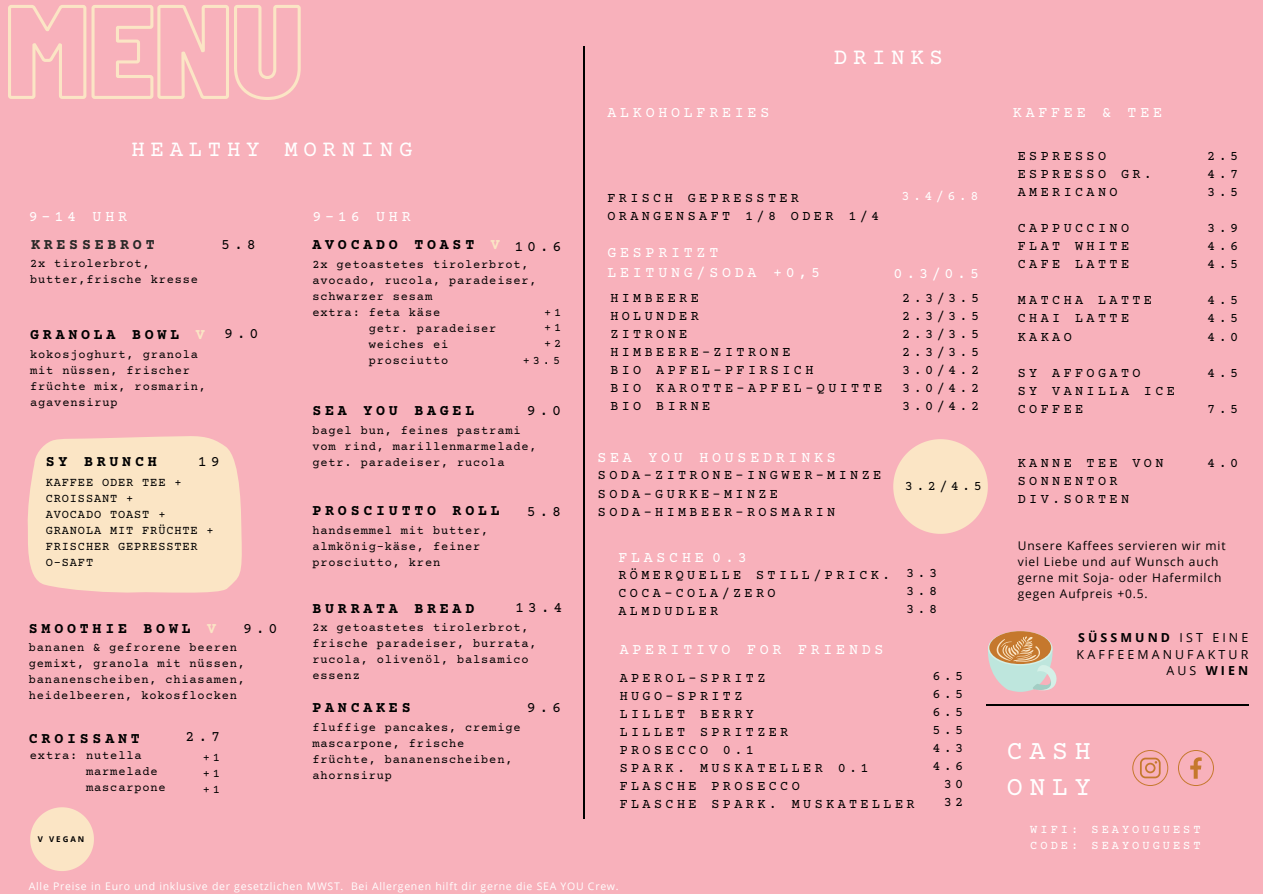
<style>
.page{position:relative;width:1263px;height:894px;background:#fff}
.page>*{position:absolute;margin:0;border:0;box-sizing:border-box;transform-origin:0 0}
.t1{font:26.7px/36px "Courier Prime";letter-spacing:.25em;color:#fff}
.t2{font:22.5px "Courier Prime";letter-spacing:.25em;color:#fff}
.t3{font:15px/20px "Courier Prime";letter-spacing:.25em;color:#fff}
.t4{font:700 15px "Courier Prime";letter-spacing:.25em;color:#000}
.t5{font:15px "Courier Prime";color:#000}
.t6{font:700 15px "Courier Prime";letter-spacing:.25em;color:#292827}
.t7{font:13.5px/18px "Courier Prime";letter-spacing:.25em;color:#000}
.t8{font:13.5px "Courier Prime";color:#fff}
.t9{font:12.45px/16.5px "Open Sans";letter-spacing:.25em;color:#000;text-align:right}
.t10{font:12px/16px "Courier Prime";letter-spacing:.07em;color:#000}
.t11{font:12px/16px "Open Sans";letter-spacing:.07em;color:#000}
.t12{font:12px "Courier Prime";letter-spacing:.25em;color:#fff}
.t13{font:11.85px "Courier Prime";color:#000}
.t14{font:10.5px "Open Sans";letter-spacing:.07em;color:#fff}
.t15{font:700 7.95px "Open Sans";letter-spacing:.25em;color:#000}
.s1{color:#fbe5c5}
.s2{font-weight:700}
</style>
<div class="page">
<div style="left:0;top:0;width:1263px;height:893px;background:#f8b1bb"></div>
<hr style="left:584px;top:46px;width:1px;height:772px;background:#000">
<hr style="left:986px;top:704px;width:262px;height:1px;background:#000">
<svg style="left:1132px;top:750px;width:36px;height:35px"></svg>
<svg style="left:1178px;top:750px;width:36px;height:35px"></svg>
<div style="left:989px;top:631px;width:62px;height:32px;background:#c5782d;border-radius:50%"></div>
<svg style="left:988px;top:635px;width:68px;height:56px"></svg>
<svg style="left:893px;top:439px;width:95px;height:94px"></svg>
<svg style="left:30px;top:807px;width:64px;height:63px"></svg>
<svg style="left:27px;top:436px;width:215px;height:157px;background:#fae1c4"></svg>
<svg style="left:8px;top:5px;width:293px;height:95px"></svg>
<h1 class="t2" style="left:131px;top:138px;width:282px">HEALTHY MORNING</h1>
<p class="t3" style="left:29px;top:207px;width:100px">9-14 UHR</p>
<p class="t3" style="left:312px;top:207px;width:100px">9-16 UHR</p>
<p class="t6" style="left:31px;top:237px;width:125px">KRESSEBROT</p>
<p class="t5" style="left:221px;top:237px;width:36px">5.8</p>
<p class="t10" style="left:30px;top:256px;width:169px">2x tirolerbrot, butter,frische kresse</p>
<h6 class="t4" style="left:30px;top:327px;width:176px">GRANOLA BOWL <span class="s1">V</span></h6>
<h6 class="t10" style="left:30px;top:347px;width:177px">kokosjoghurt, granola mit nüssen, frischer früchte mix, rosmarin, agavensirup</h6>
<h6 class="t5" style="left:224px;top:326px;width:36px">9.0</h6>
<h5 class="t4" style="left:46px;top:454px;width:112px">SY BRUNCH</h5>
<h4 class="t10" style="left:46px;top:475px;width:137px">KAFFEE ODER TEE +</h4>
<p class="t10" style="left:46px;top:491px;width:89px">CROISSANT +</p>
<h5 class="t10" style="left:46px;top:507px;width:121px">AVOCADO TOAST +</h5>
<h4 class="t10" style="left:46px;top:523px;width:169px">GRANOLA MIT FRÜCHTE +</h4>
<h2 class="t10" style="left:46px;top:539px;width:153px">FRISCHER GEPRESSTER</h2>
<p class="t10" style="left:46px;top:555px;width:49px">O-SAFT</p>
<p class="t5" style="left:198px;top:454px;width:23px">1 9</p>
<h6 class="t4" style="left:29px;top:620px;width:189px">SMOOTHIE BOWL <span class="s1">V</span></h6>
<h6 class="t10" style="left:29px;top:640px;width:218px">bananen &amp; gefrorene beeren gemixt, granola mit nüssen, bananenscheiben, chiasamen, heidelbeeren, kokosflocken</h6>
<h6 class="t5" style="left:243px;top:620px;width:36px">9.0</h6>
<p class="t4" style="left:29px;top:731px;width:112px">CROISSANT</p>
<h6 class="t10" style="left:30px;top:747px;width:113px">extra: nutella</h6>
<h6 class="t10" style="left:86px;top:763px;width:73px">marmelade</h6>
<h5 class="t10" style="left:86px;top:779px;width:81px">mascarpone</h5>
<h6 class="t5" style="left:186px;top:729px;width:36px">2.7</h6>
<p class="t10" style="left:203px;top:749px;width:19px">+ 1</p>
<h5 class="t10" style="left:203px;top:765px;width:19px">+ 1</h5>
<p class="t10" style="left:203px;top:781px;width:19px">+ 1</p>
<h3 class="t4" style="left:312px;top:237px;width:189px">AVOCADO TOAST <span class="s1">V</span></h3>
<h5 class="t10" style="left:312px;top:257px;width:226px">2x getoastetes tirolerbrot, avocado, rucola, paradeiser, schwarzer sesam</h5>
<h5 class="t10" style="left:312px;top:305px;width:129px">extra: feta käse</h5>
<h3 class="t10" style="left:369px;top:321px;width:129px">getr. paradeiser</h3>
<h6 class="t10" style="left:369px;top:337px;width:81px">weiches ei</h6>
<h6 class="t10" style="left:369px;top:353px;width:81px">prosciutto</h6>
<h6 class="t5" style="left:514px;top:239px;width:49px">10.6</h6>
<h5 class="t13" style="left:544px;top:306px;width:19px">+ 1</h5>
<h4 class="t13" style="left:544px;top:322px;width:19px">+ 1</h4>
<h5 class="t13" style="left:544px;top:337px;width:19px">+ 2</h5>
<h4 class="t13" style="left:523px;top:355px;width:39px">+3.5</h4>
<p class="t4" style="left:312px;top:403px;width:163px">SEA YOU BAGEL</p>
<p class="t10" style="left:312px;top:423px;width:226px">bagel bun, feines pastrami vom rind, marillenmarmelade,</p>
<h5 class="t10" style="left:312px;top:455px;width:194px">getr. paradeiser, rucola</h5>
<h5 class="t5" style="left:527px;top:403px;width:36px">9.0</h5>
<p class="t4" style="left:312px;top:503px;width:189px">PROSCIUTTO ROLL</p>
<p class="t10" style="left:312px;top:523px;width:177px">handsemmel mit butter,</p>
<p class="t10" style="left:312px;top:539px;width:169px">almkönig-käse, feiner prosciutto, kren</p>
<p class="t5" style="left:527px;top:503px;width:36px">5.8</p>
<p class="t5" style="left:515px;top:600px;width:49px">13.4</p>
<p class="t4" style="left:312px;top:600px;width:163px">BURRATA BREAD</p>
<p class="t10" style="left:312px;top:620px;width:218px">2x getoastetes tirolerbrot,</p>
<p class="t10" style="left:312px;top:636px;width:226px">frische paradeiser, burrata, rucola, olivenöl, balsamico essenz</p>
<h6 class="t4" style="left:312px;top:700px;width:100px">PANCAKES</h6>
<h5 class="t10" style="left:312px;top:720px;width:210px">fluffige pancakes, cremige mascarpone, frische früchte, bananenscheiben, ahornsirup</h5>
<h5 class="t5" style="left:527px;top:699px;width:36px">9.6</h5>
<h5 class="t3" style="left:607px;top:104px;width:163px">ALKOHOLFREIES</h5>
<h5 class="t2" style="left:834px;top:47px;width:110px">DRINKS</h5>
<h6 class="t7" style="left:607px;top:189px;width:273px">FRISCH GEPRESSTER<br>ORANGENSAFT 1/8 ODER 1/4</h6>
<h6 class="t8" style="left:901px;top:189px;width:78px">3.4/6.8</h6>
<p class="t3" style="left:607px;top:244px;width:214px">GESPRITZT<br>LEITUNG/SODA +0,5</p>
<p class="t7" style="left:610px;top:290px;width:273px">HIMBEERE<br>HOLUNDER<br>ZITRONE<br>HIMBEERE-ZITRONE<br>BIO APFEL-PFIRSICH<br>BIO KAROTTE-APFEL-QUITTE<br>BIO BIRNE</p>
<p class="t7" style="left:902px;top:290px;width:78px;text-align:justify">2.3/3.5<br>2.3/3.5<br>2.3/3.5<br>2.3/3.5<br>3.0/4.2<br>3.0/4.2<br>3.0/4.2</p>
<h4 class="t3" style="left:894px;top:264px;width:87px">0.3/0.5</h4>
<p class="t3" style="left:597px;top:448px;width:240px">SEA YOU HOUSEDRINKS</p>
<p class="t7" style="left:598px;top:467px;width:285px">SODA-ZITRONE-INGWER-MINZE<br>SODA-GURKE-MINZE<br>SODA-HIMBEER-ROSMARIN</p>
<h6 class="t7" style="left:905px;top:477px;width:78px">3.2/4.5</h6>
<p class="t3" style="left:618px;top:548px;width:87px">FLASCHE</p>
<h6 class="t3" style="left:712px;top:548px;width:36px">0.3</h6>
<p class="t7" style="left:618px;top:567px;width:273px">RÖMERQUELLE STILL/PRICK.<br>COCA-COLA/ZERO<br>ALMDUDLER</p>
<p class="t3" style="left:620px;top:640px;width:265px">APERITIVO FOR FRIENDS</p>
<p class="t7" style="left:906px;top:565px;width:33px;text-align:justify">3.3<br>3.8<br>3.8</p>
<h4 class="t7" style="left:620px;top:670px;width:296px">APEROL-SPRITZ<br>HUGO-SPRITZ<br>LILLET BERRY<br>LILLET SPRITZER<br>PROSECCO 0.1<br>SPARK. MUSKATELLER 0.1<br>FLASCHE PROSECCO<br>FLASCHE SPARK. MUSKATELLER</h4>
<h5 class="t7" style="left:932px;top:668px;width:33px;text-align:right">6.5<br>6.5<br>6.5<br>5.5<br>4.3<br>4.6<br>3 0<br>3 2</h5>
<h5 class="t15" style="left:38px;top:833px;width:48px">V VEGAN</h5>
<h4 class="t14" style="left:29px;top:878px;width:591px">Alle Preise in Euro und inklusive der gesetzlichen MWST. Bei Allergenen hilft dir gerne die SEA YOU Crew.</h4>
<p class="t3" style="left:1013px;top:104px;width:151px">KAFFEE &amp; TEE</p>
<p class="t7" style="left:1018px;top:148px;width:136px">ESPRESSO<br>ESPRESSO GR.<br>AMERICANO</p>
<p class="t7" style="left:1018px;top:220px;width:113px;text-align:justify">CAPPUCCINO FLAT WHITE CAFE LATTE</p>
<h5 class="t7" style="left:1018px;top:292px;width:136px">MATCHA LATTE<br>CHAI LATTE<br>KAKAO</h5>
<h6 class="t7" style="left:1018px;top:364px;width:159px">SY AFFOGATO<br>SY VANILLA ICE<br>COFFEE</h6>
<h6 class="t7" style="left:1018px;top:454px;width:147px">KANNE TEE VON<br>SONNENTOR<br>DIV.SORTEN</h6>
<p class="t7" style="left:1207px;top:148px;width:33px;text-align:justify">2.5<br>4.7<br>3.5</p>
<p class="t7" style="left:1207px;top:220px;width:33px;text-align:justify">3.9<br>4.6<br>4.5</p>
<h5 class="t7" style="left:1207px;top:292px;width:33px">4.5</h5>
<h4 class="t7" style="left:1207px;top:310px;width:33px">4.5<br>4.0</h4>
<h4 class="t7" style="left:1207px;top:364px;width:33px">4.5</h4>
<p class="t7" style="left:1207px;top:400px;width:33px">7.5</p>
<p class="t7" style="left:1207px;top:454px;width:33px">4.0</p>
<h5 class="t11" style="left:1018px;top:537px;width:209px">Unsere Kaffees servieren wir mit viel Liebe und auf Wunsch auch gerne mit Soja- oder Hafermilch gegen Aufpreis +0.5.</h5>
<p class="t9" style="left:1077px;top:629px;width:173px"><span class="s2">SÜSSMUND</span> IST EINE<br>KAFFEEMANUFAKTUR<br>AUS <span class="s2">WIEN</span></p>
<p class="t1" style="left:1007px;top:734px;width:86px">CASH<br>ONLY</p>
<h6 class="t12" style="left:1030px;top:823px;width:172px">WIFI: SEAYOUGUEST</h6>
<h6 class="t12" style="left:1030px;top:839px;width:172px">CODE: SEAYOUGUEST</h6>
</div>
